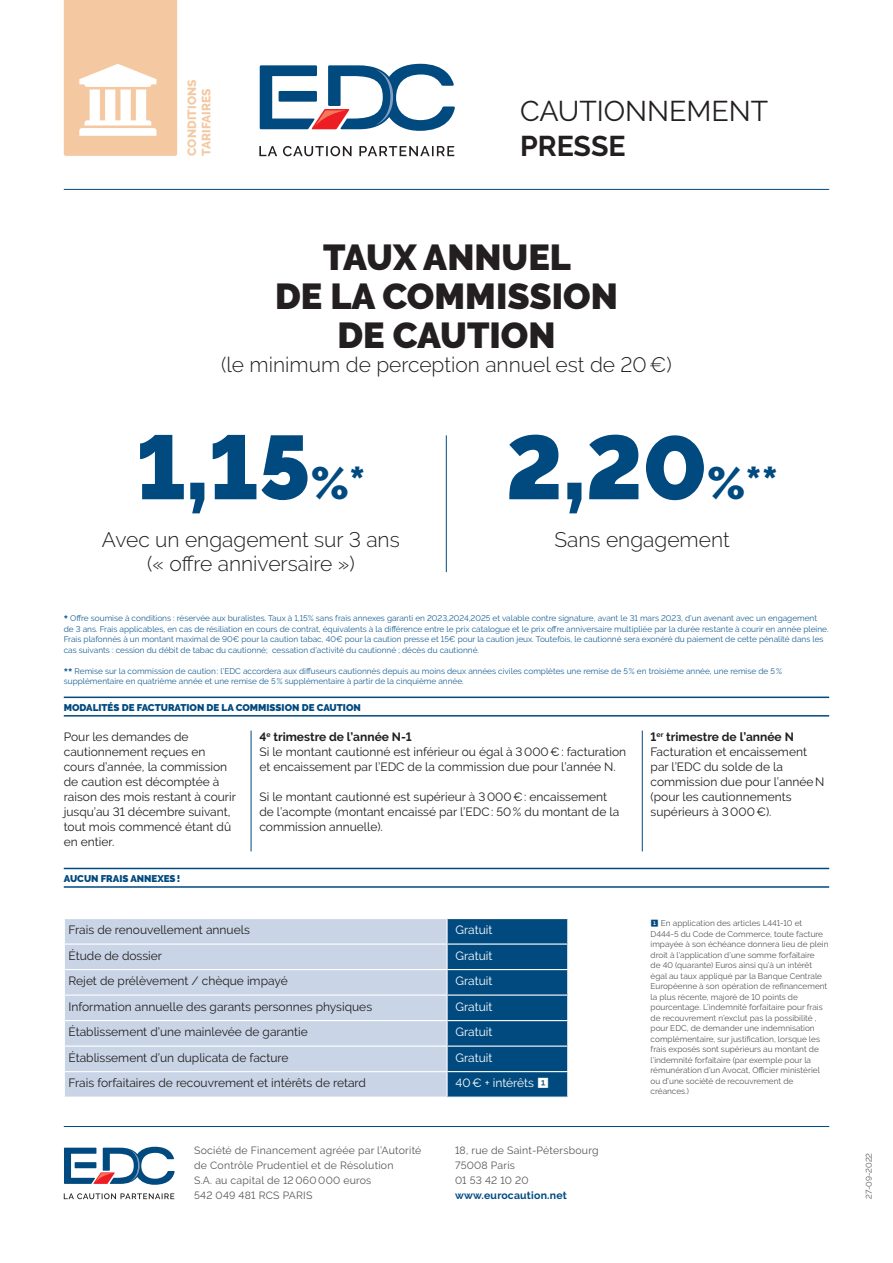
<style>
.page{position:relative;width:893px;height:1263px;background:#fff}
.page>*{position:absolute;margin:0;border:0;box-sizing:border-box;transform-origin:0 0}
.Titre-EDC-1{font:900 90px "Raleway";color:#004a7f}
.Titre-EDC-1-2{font:900 36px/39px "Raleway";color:#231f20;text-align:center}
.Titre-EDC-Petit{font:28.5px "Raleway";color:#231f20}
.Titre-EDC-Petit-2{font:700 28.5px "Raleway";color:#231f20}
.Chapo-EDC{font:300 21px "Raleway";color:#231f20}
.Texte-Encadré-EDC{font:12px/15px "Raleway";color:#231f20}
.Texte-Encadré-EDC-2{font:12px "Raleway";color:#fff}
.Texte-Encadré-EDC-3{font:700 12px "Raleway";color:#231f20}
.Texte-Courant-EDC{font:800 12px "Raleway";letter-spacing:.01em;color:#f4c8a1}
.Texte-infos-EDC{font:10.5px "Raleway";letter-spacing:.02em;color:#57585a}
.Texte-infos-EDC-2{font:700 10.5px "Raleway";letter-spacing:.02em;color:#004a7f}
.Titre-Encadré-EDC{font:900 9.75px "Raleway";color:#004a7f}
.Texte-mentions{font:8.25px/10.5px "Raleway";color:#1c6194}
.Texte-mentions-2{font:8.25px/10.5px "Raleway";color:#57585a}
.s1{font-size:45px}
.s2{font-weight:900;font-size:12px}
.s3{font-family:"Whitney Index Black Square Bd"}
.s4{font-family:"Whitney Index Black Square Bd";color:#004a7f}
</style>
<div class="page">
<hr style="left:64px;top:696px;width:765px;height:2px;background:#004a7f">
<hr style="left:64px;top:715px;width:765px;height:1px;background:#004a7f">
<hr style="left:64px;top:189px;width:765px;height:1px;background:#004a7f">
<hr style="left:251px;top:730px;width:1px;height:121px;background:#004a7f">
<hr style="left:642px;top:730px;width:1px;height:121px;background:#004a7f">
<hr style="left:64px;top:1126px;width:765px;height:1px;background:#004a7f">
<hr style="left:64px;top:868px;width:765px;height:1px;background:#004a7f">
<hr style="left:64px;top:886px;width:765px;height:2px;background:#004a7f">
<div style="left:64px;top:918px;width:383px;height:26px;background:#c9d5e6"></div>
<div style="left:65px;top:945px;width:381px;height:151px;background:#c9d5e6"></div>
<hr style="left:64px;top:918px;width:383px;height:1px;background:#fff">
<hr style="left:446px;top:919px;width:2px;height:24px;background:#fff">
<hr style="left:64px;top:943px;width:383px;height:2px;background:#fff">
<hr style="left:64px;top:969px;width:383px;height:1px;background:#fff">
<hr style="left:64px;top:994px;width:383px;height:2px;background:#fff">
<hr style="left:64px;top:1020px;width:383px;height:1px;background:#fff">
<hr style="left:64px;top:1045px;width:383px;height:2px;background:#fff">
<hr style="left:64px;top:1071px;width:383px;height:1px;background:#fff">
<svg style="left:64px;top:919px;width:1px;height:127px"></svg>
<svg style="left:447px;top:919px;width:121px;height:177px;background:#0c5385"></svg>
<svg style="left:260px;top:64px;width:195px;height:67px"></svg>
<svg style="left:259px;top:146px;width:195px;height:10px"></svg>
<svg style="left:64px;top:1147px;width:111px;height:38px"></svg>
<svg style="left:64px;top:1193px;width:110px;height:6px"></svg>
<hr style="left:446px;top:435px;width:1px;height:137px;background:#004a7f">
<div style="left:64px;top:0;width:113px;height:156px;background:#f4c8a1"></div>
<p class="Texte-Courant-EDC" style="left:185px;top:156px;width:78px;rotate:-90deg">CONDITIONS</p>
<p class="Texte-Courant-EDC" style="left:199px;top:156px;width:69px;rotate:-90deg">TARIFAIRES</p>
<p class="Titre-EDC-Petit" style="left:520px;top:95px;width:250px">CAUTIONNEMENT</p>
<p class="Titre-EDC-Petit-2" style="left:520px;top:130px;width:107px">PRESSE</p>
<p class="Titre-EDC-1-2" style="left:323px;top:238px;width:249px">TAUX ANNUEL</p>
<p class="Titre-EDC-1-2" style="left:275px;top:277px;width:344px">DE LA COMMISSION<br>DE CAUTION</p>
<p class="Chapo-EDC" style="left:221px;top:352px;width:452px">(le minimum de perception annuel est de 20€)</p>
<p class="Titre-EDC-1" style="left:136px;top:415px;width:231px">1,15<span class="s1">%*</span></p>
<p class="Chapo-EDC" style="left:102px;top:528px;width:299px">Avec un engagement sur 3 ans</p>
<p class="Chapo-EDC" style="left:147px;top:552px;width:209px">(« offre anniversaire »)</p>
<p class="Titre-EDC-1" style="left:506px;top:415px;width:274px">2,20<span class="s1">%**</span></p>
<p class="Chapo-EDC" style="left:554px;top:528px;width:177px">Sans engagement</p>
<p class="Texte-mentions" style="left:64px;top:613px;width:766px"><span class="s2">*</span> Offre soumise à conditions : réservée aux buralistes. Taux à 1,15% sans frais annexes garanti en 2023,2024,2025 et valable contre signature, avant le 31 mars 2023, d’un avenant avec un engagement de 3 ans. Frais applicables, en cas de résiliation en cours de contrat, équivalents à la différence entre le prix catalogue et le prix offre anniversaire multipliée par la durée restante à courir en année pleine.<br>Frais plafonnés à un montant maximal de 90€ pour la caution tabac, 40€ pour la caution presse et 15€ pour la caution jeux. Toutefois, le cautionné sera exonéré du paiement de cette pénalité dans les cas suivants : cession du débit de tabac du cautionné; cessation d’activité du cautionné ; décès du cautionné.</p>
<p class="Texte-mentions" style="left:64px;top:666px;width:720px"><span class="s2">**</span> Remise sur la commission de caution: l’EDC accordera aux diffuseurs cautionnés depuis au moins deux années civiles complètes une remise de 5% en troisième année, une remise de 5% supplémentaire en quatrième année et une remise de 5% supplémentaire à partir de la cinquième année.</p>
<p class="Titre-Encadré-EDC" style="left:64px;top:702px;width:299px">MODALITÉS DE FACTURATION DE LA COMMISSION DE CAUTION</p>
<p class="Texte-Encadré-EDC" style="left:64px;top:729px;width:174px">Pour les demandes de cautionnement reçues en cours d’année, la commission de caution est décomptée à raison des mois restant à courir jusqu’au 31 décembre suivant, tout mois commencé étant dû en entier.</p>
<p class="Texte-Encadré-EDC-3" style="left:259px;top:730px;width:154px">4<sup>e</sup> trimestre de l’année N-1</p>
<p class="Texte-Encadré-EDC" style="left:259px;top:744px;width:368px">Si le montant cautionné est inférieur ou égal à 3000€: facturation et encaissement par l’EDC de la commission due pour l’année N.</p>
<p class="Texte-Encadré-EDC" style="left:259px;top:789px;width:361px">Si le montant cautionné est supérieur à 3000€: encaissement de l’acompte (montant encaissé par l’EDC: 50% du montant de la commission annuelle).</p>
<p class="Titre-Encadré-EDC" style="left:64px;top:873px;width:118px">AUCUN FRAIS ANNEXES!</p>
<p class="Texte-Encadré-EDC" style="left:69px;top:922px;width:183px">Frais de renouvellement annuels</p>
<p class="Texte-Encadré-EDC-2" style="left:456px;top:923px;width:38px">Gratuit</p>
<p class="Texte-Encadré-EDC" style="left:69px;top:948px;width:95px">Étude de dossier</p>
<p class="Texte-Encadré-EDC-2" style="left:456px;top:948px;width:38px">Gratuit</p>
<p class="Texte-Encadré-EDC" style="left:69px;top:973px;width:221px">Rejet de prélèvement / chèque impayé</p>
<p class="Texte-Encadré-EDC-2" style="left:456px;top:974px;width:38px">Gratuit</p>
<p class="Texte-Encadré-EDC" style="left:69px;top:999px;width:305px">Information annuelle des garants personnes physiques</p>
<p class="Texte-Encadré-EDC-2" style="left:456px;top:999px;width:38px">Gratuit</p>
<p class="Texte-Encadré-EDC" style="left:69px;top:1024px;width:241px">Établissement d’une mainlevée de garantie</p>
<p class="Texte-Encadré-EDC-2" style="left:456px;top:1025px;width:38px">Gratuit</p>
<p class="Texte-Encadré-EDC" style="left:69px;top:1050px;width:221px">Établissement d’un duplicata de facture</p>
<p class="Texte-Encadré-EDC-2" style="left:456px;top:1050px;width:38px">Gratuit</p>
<p class="Texte-Encadré-EDC" style="left:69px;top:1075px;width:299px">Frais forfaitaires de recouvrement et intérêts de retard</p>
<p class="Texte-Encadré-EDC-2" style="left:456px;top:1076px;width:95px">40€ + intérêts <span class="s3">1</span></p>
<p class="Texte-infos-EDC" style="left:194px;top:1144px;width:229px">Société de Financement agréée par l’Autorité</p>
<p class="Texte-infos-EDC" style="left:194px;top:1159px;width:201px">de Contrôle Prudentiel et de Résolution</p>
<p class="Texte-infos-EDC" style="left:194px;top:1174px;width:179px">S.A. au capital de 12060000 euros</p>
<p class="Texte-infos-EDC" style="left:194px;top:1189px;width:120px">542 049 481 RCS PARIS</p>
<p class="Texte-infos-EDC" style="left:455px;top:1144px;width:145px">18, rue de Saint-Pétersbourg</p>
<p class="Texte-infos-EDC" style="left:455px;top:1159px;width:61px">75008 Paris</p>
<p class="Texte-infos-EDC" style="left:455px;top:1174px;width:75px">01 53 42 10 20</p>
<p class="Texte-infos-EDC-2" style="left:455px;top:1189px;width:113px">www.eurocaution.net</p>
<p class="Texte-Encadré-EDC-3" style="left:651px;top:730px;width:145px">1<sup>er</sup> trimestre de l’année N</p>
<p class="Texte-Encadré-EDC" style="left:651px;top:744px;width:175px">Facturation et encaissement par l’EDC du solde de la commission due pour l’annéeN (pour les cautionnements supérieurs à 3000€).</p>
<p class="Texte-mentions-2" style="left:651px;top:918px;width:179px"><span class="s4">1</span> En application des articles L441-10 et D444-5 du Code de Commerce, toute facture impayée à son échéance donnera lieu de plein droit à l’application d’une somme forfaitaire<br>de 40 (quarante) Euros ainsi qu’à un intérêt égal au taux appliqué par la Banque Centrale Européenne à son opération de refinancement la plus récente, majoré de 10 points de pourcentage. L’indemnité forfaitaire pour frais de recouvrement n’exclut pas la possibilité , pour EDC, de demander une indemnisation complémentaire, sur justification, lorsque les frais exposés sont supérieurs au montant de l’indemnité forfaitaire (par exemple pour la rémunération d’un Avocat, Officier ministériel ou d’une société de recouvrement de créances.)</p>
<p class="Texte-mentions-2" style="left:863px;top:1199px;width:48px;rotate:-90deg">27-09-2022</p>
</div>
